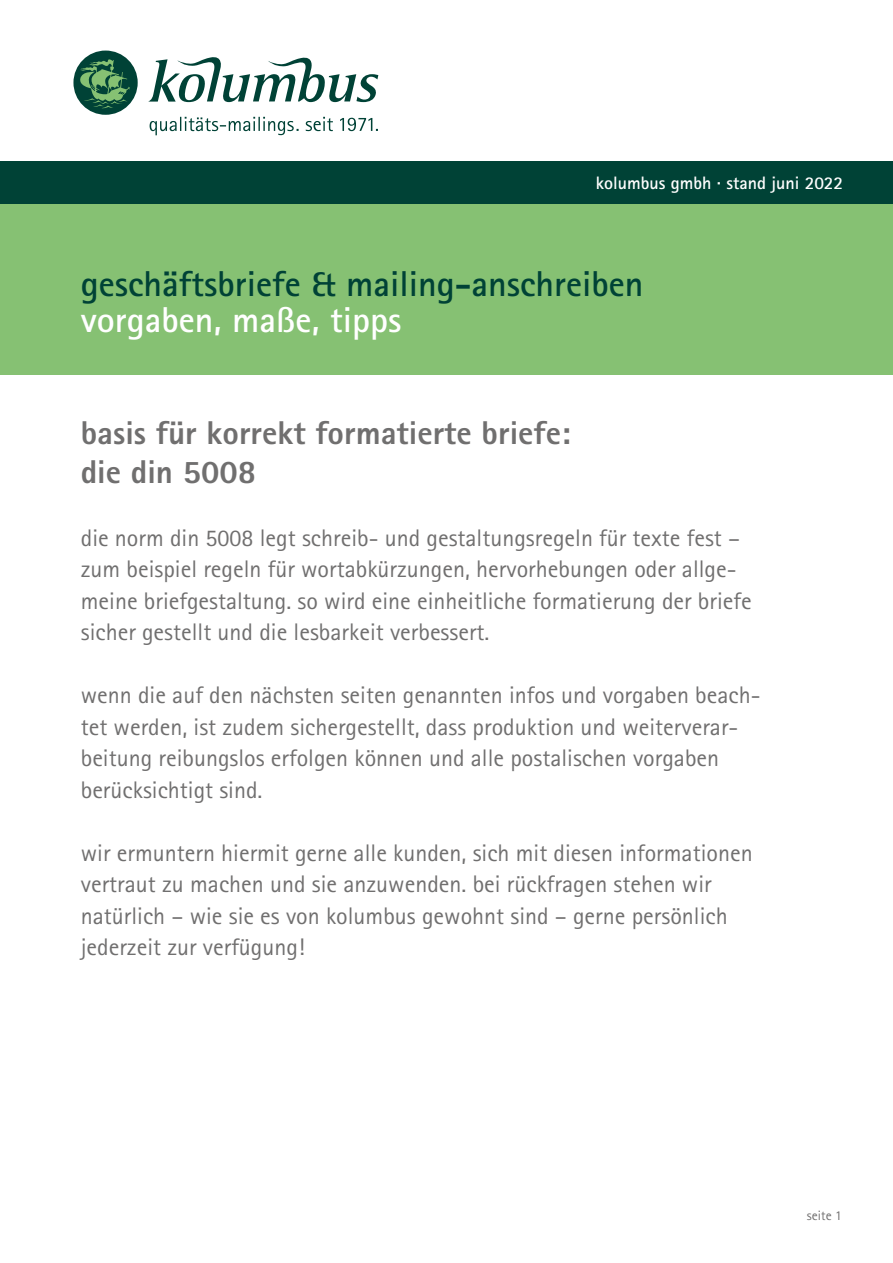
<style>
.page{position:relative;width:893px;height:1263px;background:#fff}
.page>*{position:absolute;margin:0;border:0;box-sizing:border-box;transform-origin:0 0}
.t1{font:700 36px "Rotis Sans Serif";color:#004236}
.t2{font:700 36px "Rotis Sans Serif";color:#fff}
.t3{font:800 33px/39px "Rotis Sans Serif";color:#706f6f}
.t4{font:24px/31.5px "Rotis Sans Serif";color:#706f6f}
.t5{font:700 18px "AT Rotis Sans Serif";color:#fff}
.t6{font:13.5px "Rotis Sans Serif";color:#706f6f}
</style>
<div class="page">
<div style="left:0;top:204px;width:893px;height:170px;background:#86c173"></div>
<div style="left:1px;top:162px;width:892px;height:42px;background:#004236"></div>
<svg style="left:150px;top:117px;width:228px;height:18px"></svg>
<svg style="left:148px;top:57px;width:230px;height:45px"></svg>
<svg style="left:73px;top:51px;width:65px;height:64px"></svg>
<div style="left:75px;top:52px;width:61px;height:61px;background:#004236;border-radius:50%"></div>
<svg style="left:79px;top:59px;width:51px;height:50px"></svg>
<p class="t5" style="left:596px;top:171px;width:249px">kolumbus gmbh · stand juni 2022</p>
<h1 class="t1" style="left:81px;top:261px;width:564px">geschäftsbriefe &amp; mailing-anschreiben</h1>
<h1 class="t2" style="left:81px;top:297px;width:322px">vorgaben, maße, tipps</h1>
<h2 class="t3" style="left:81px;top:412px;width:491px">basis für korrekt formatierte briefe: die din 5008</h2>
<p class="t4" style="left:81px;top:522px;width:672px">die norm din 5008 legt schreib- und gestaltungsregeln für texte fest – zum beispiel regeln für wortabkürzungen, hervorhebungen oder allge&shy;meine briefgestaltung. so wird eine einheitliche formatierung der briefe sicher gestellt und die lesbarkeit verbessert.</p>
<p class="t4" style="left:81px;top:679px;width:681px">wenn die auf den nächsten seiten genannten infos und vorgaben beach&shy;tet werden, ist zudem sichergestellt, dass produktion und weiterverar&shy;beitung reibungslos erfolgen können und alle postalischen vorgaben berücksichtigt sind.</p>
<p class="t4" style="left:81px;top:836px;width:673px">wir ermuntern hiermit gerne alle kunden, sich mit diesen informationen vertraut zu machen und sie anzuwenden. bei rückfragen stehen wir natürlich – wie sie es von kolumbus gewohnt sind – gerne persönlich jederzeit zur verfügung!</p>
<p class="t6" style="left:807px;top:1208px;width:36px">seite 1</p>
</div>
